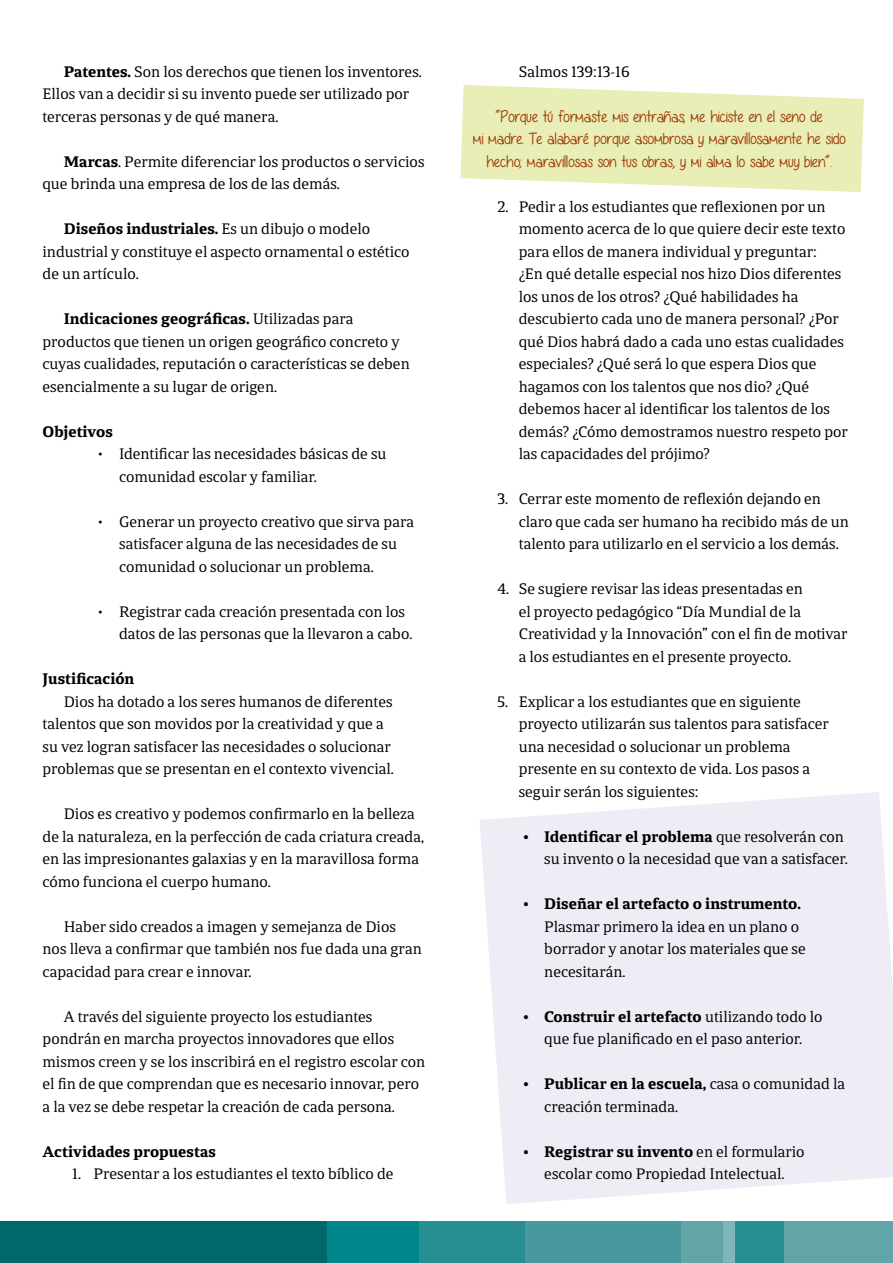
<style>
.page{position:relative;width:893px;height:1263px;background:#fff}
.page>*{position:absolute;margin:0;border:0;box-sizing:border-box;transform-origin:0 0}
.t1{font:16.5px/22.5px "Calicanto";color:#000}
.t2{font:16.5px/22.5px "Anjelika Rose";color:#9e3603;text-align:center}
.t3{font:700 16.5px "Calicanto";color:#000}
.s1{font-weight:700}
</style>
<div class="page">
<svg style="left:480px;top:792px;width:413px;height:412px;background:#efeef6"></svg>
<svg style="left:460px;top:85px;width:404px;height:107px;background:#ebf0bf"></svg>
<div style="left:681px;top:1221px;width:42px;height:42px;background:#61a5a8"></div>
<div style="left:723px;top:1221px;width:12px;height:42px;background:#7eb5b6"></div>
<div style="left:419px;top:1221px;width:106px;height:42px;background:#278e92"></div>
<div style="left:0;top:1221px;width:327px;height:42px;background:#00686c"></div>
<div style="left:525px;top:1221px;width:156px;height:42px;background:#48999d"></div>
<div style="left:327px;top:1221px;width:92px;height:42px;background:#00878c"></div>
<div style="left:735px;top:1221px;width:50px;height:42px;background:#278e92"></div>
<div style="left:785px;top:1221px;width:108px;height:42px;background:#61a5a8"></div>
<p class="t1" style="left:43px;top:60px;width:381px;text-indent:21px"><span class="s1">Patentes.</span> Son los derechos que tienen los inventores.<br>Ellos van a decidir si su invento puede ser utilizado por terceras personas y de qué manera.</p>
<p class="t1" style="left:43px;top:150px;width:384px;text-indent:21px"><span class="s1">Marcas</span>. Permite diferenciar los productos o servicios que brinda una empresa de los de las demás.</p>
<p class="t1" style="left:43px;top:217px;width:368px;text-indent:21px"><span class="s1">Diseños industriales.</span> Es un dibujo o modelo industrial y constituye el aspecto ornamental o estético de un artículo.</p>
<p class="t1" style="left:43px;top:307px;width:369px;text-indent:21px"><span class="s1">Indicaciones geográficas.</span> Utilizadas para productos que tienen un origen geográfico concreto y cuyas cualidades, reputación o características se deben esencialmente a su lugar de origen.</p>
<p class="t3" style="left:43px;top:421px;width:72px">Objetivos</p>
<p class="t1" style="left:119px;top:442px;width:269px;text-indent:-21px">• Identificar las necesidades básicas de su comunidad escolar y familiar.</p>
<p class="t1" style="left:119px;top:510px;width:297px;text-indent:-21px">• Generar un proyecto creativo que sirva para satisfacer alguna de las necesidades de su comunidad o solucionar un problema.</p>
<p class="t1" style="left:119px;top:600px;width:295px;text-indent:-21px">• Registrar cada creación presentada con los datos de las personas que la llevaron a cabo.</p>
<p class="t3" style="left:43px;top:669px;width:94px">Justificación</p>
<p class="t1" style="left:43px;top:690px;width:353px;text-indent:21px">Dios ha dotado a los seres humanos de diferentes talentos que son movidos por la creatividad y que a su vez logran satisfacer las necesidades o solucionar problemas que se presentan en el contexto vivencial.</p>
<p class="t1" style="left:43px;top:802px;width:383px;text-indent:21px">Dios es creativo y podemos confirmarlo en la belleza de la naturaleza, en la perfección de cada criatura creada, en las impresionantes galaxias y en la maravillosa forma cómo funciona el cuerpo humano.</p>
<p class="t1" style="left:43px;top:915px;width:381px;text-indent:21px">Haber sido creados a imagen y semejanza de Dios nos lleva a confirmar que también nos fue dada una gran capacidad para crear e innovar.</p>
<p class="t1" style="left:43px;top:1005px;width:384px;text-indent:21px">A través del siguiente proyecto los estudiantes pondrán en marcha proyectos innovadores que ellos mismos creen y se los inscribirá en el registro escolar con el fin de que comprendan que es necesario innovar, pero a la vez se debe respetar la creación de cada persona.</p>
<p class="t3" style="left:43px;top:1141px;width:175px">Actividades propuestas</p>
<p class="t1" style="left:72px;top:1162px;width:323px">1. Presentar a los estudiantes el texto bíblico de</p>
<p class="t1" style="left:519px;top:60px;width:112px">Salmos 139:13-16</p>
<p class="t2" style="left:473px;top:105px;width:374px">“Porque tú formaste mis entrañas; me hiciste en el seno de<br>mi madre. Te alabaré porque asombrosa y maravillosamente he sido hecho; maravillosas son tus obras, y mi alma lo sabe muy bien”.</p>
<p class="t1" style="left:519px;top:195px;width:331px;text-indent:-21px">2. Pedir a los estudiantes que reflexionen por un momento acerca de lo que quiere decir este texto para ellos de manera individual y preguntar:<br>¿En qué detalle especial nos hizo Dios diferentes los unos de los otros? ¿Qué habilidades ha descubierto cada uno de manera personal? ¿Por qué Dios habrá dado a cada uno estas cualidades especiales? ¿Qué será lo que espera Dios que hagamos con los talentos que nos dio? ¿Qué debemos hacer al identificar los talentos de los demás? ¿Cómo demostramos nuestro respeto por las capacidades del prójimo?</p>
<p class="t1" style="left:519px;top:487px;width:332px;text-indent:-21px">3. Cerrar este momento de reflexión dejando en claro que cada ser humano ha recibido más de un talento para utilizarlo en el servicio a los demás.</p>
<p class="t1" style="left:519px;top:577px;width:330px;text-indent:-21px">4. Se sugiere revisar las ideas presentadas en<br>el proyecto pedagógico “Día Mundial de la Creatividad y la Innovación” con el fin de motivar a los estudiantes en el presente proyecto.</p>
<p class="t1" style="left:519px;top:690px;width:311px;text-indent:-21px">5. Explicar a los estudiantes que en siguiente proyecto utilizarán sus talentos para satisfacer una necesidad o solucionar un problema presente en su contexto de vida. Los pasos a seguir serán los siguientes:</p>
<p class="t1" style="left:523px;top:825px;width:326px;text-align:right"><span class="s1">• Identificar el problema</span> que resolverán con su invento o la necesidad que van a satisfacer.</p>
<p class="t3" style="left:523px;top:894px;width:279px">• Diseñar el artefacto o instrumento.</p>
<p class="t1" style="left:544px;top:915px;width:263px">Plasmar primero la idea en un plano o borrador y anotar los materiales que se necesitarán.</p>
<p class="t1" style="left:523px;top:1005px;width:301px;text-align:center"><span class="s1">• Construir el artefacto</span> utilizando todo lo que fue planificado en el paso anterior.</p>
<p class="t1" style="left:544px;top:1072px;width:302px;text-indent:-21px"><span class="s1">• Publicar en la escuela,</span> casa o comunidad la creación terminada.</p>
<p class="t1" style="left:523px;top:1140px;width:283px;text-align:center"><span class="s1">• Registrar su invento</span> en el formulario escolar como Propiedad Intelectual.</p>
</div>
